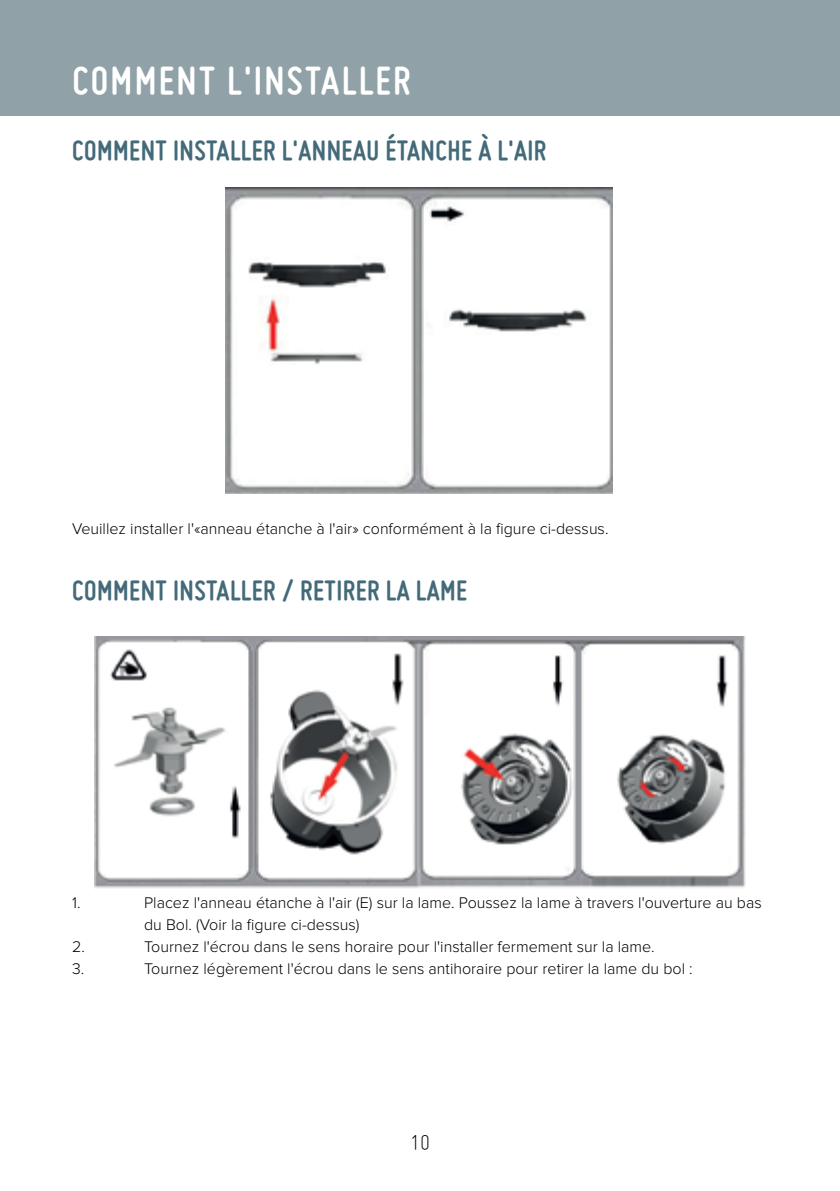
<style>
.page{position:relative;width:840px;height:1191px;background:#fff}
.page>*{position:absolute;margin:0;border:0;box-sizing:border-box;transform-origin:0 0}
.t1{font:700 42px "Miso";letter-spacing:.055em;color:#fff}
.t2{font:700 30px "Miso";letter-spacing:.015em;color:#446a79}
.t3{font:300 24px "Miso";color:#000}
.t4{font:300 16px/22px "Proxima Nova";color:#000}
</style>
<div class="page">
<div style="left:0;top:0;width:839px;height:116px;background:#90a2a8"></div>
<img style="left:225px;top:187px;width:387px;height:306px">
<img style="left:95px;top:636px;width:650px;height:252px">
<h1 class="t1" style="left:72px;top:57px;width:340px">COMMENT L'INSTALLER</h1>
<h2 class="t2" style="left:72px;top:133px;width:475px">COMMENT INSTALLER L'ANNEAU ÉTANCHE À L'AIR</h2>
<p class="t4" style="left:72px;top:518px;width:537px">Veuillez installer l'«anneau étanche à l'air» conformément à la figure ci-dessus.</p>
<h2 class="t2" style="left:72px;top:573px;width:396px">COMMENT INSTALLER / RETIRER LA LAME</h2>
<p class="t4" style="left:72px;top:892px;width:10px">1.</p>
<p class="t4" style="left:144px;top:892px;width:618px">Placez l'anneau étanche à l'air (E) sur la lame. Poussez la lame à travers l'ouverture au bas du Bol. (Voir la figure ci-dessus)</p>
<p class="t4" style="left:72px;top:936px;width:14px">2.</p>
<p class="t4" style="left:144px;top:936px;width:511px">Tournez l'écrou dans le sens horaire pour l'installer fermement sur la lame.</p>
<p class="t4" style="left:72px;top:958px;width:14px">3.</p>
<p class="t4" style="left:144px;top:958px;width:549px">Tournez légèrement l'écrou dans le sens antihoraire pour retirer la lame du bol :</p>
<h3 class="t3" style="left:410px;top:1129px;width:21px">10</h3>
</div>
